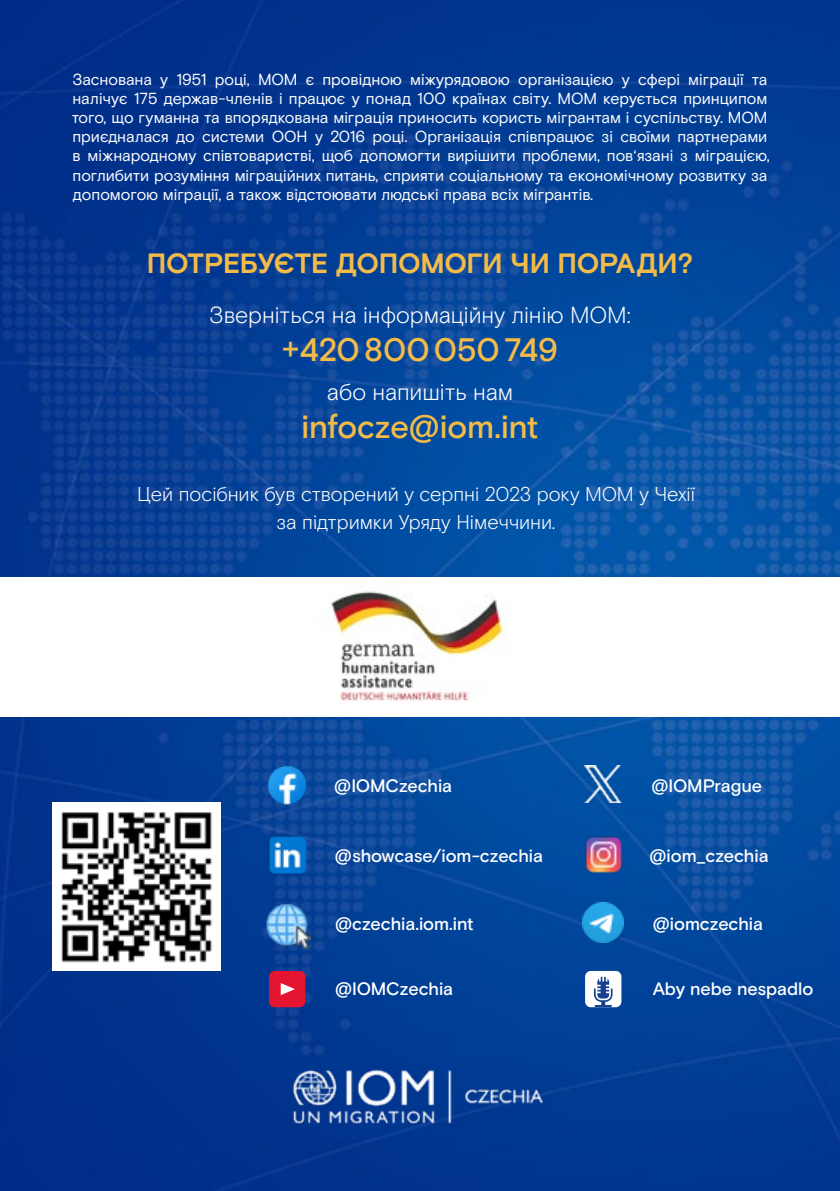
<style>
.page{position:relative;width:840px;height:1191px;background:#fff}
.page>*{position:absolute;margin:0;border:0;box-sizing:border-box;transform-origin:0 0}
.t1{font:500 32.6px "Basis Grotesque Arabic Pro";color:#f4bb47}
.t2{font:700 27.8px "Basis Grotesque Arabic Pro";letter-spacing:-.015em;color:#f4bb47}
.t3{font:300 23.2px "Basis Grotesque Arabic Pro";color:#fff}
.t4{font:300 20px/28px "Basis Grotesque Arabic Pro";letter-spacing:-.005em;color:#fff;text-align:center}
.t5{font:500 18px "Basis Grotesque Arabic Pro";letter-spacing:-.005em;color:#fff}
.t6{font:16px/19.2px "Basis Grotesque Arabic Pro";color:#fff}
</style>
<div class="page">
<img style="left:0;top:0;width:839px;height:1191px">
<img style="left:276px;top:1053px;width:282px;height:87px">
<img style="left:265px;top:762px;width:44px;height:45px">
<img style="left:580px;top:832px;width:46px;height:46px">
<img style="left:263px;top:831px;width:48px;height:48px">
<img style="left:584px;top:765px;width:37px;height:37px">
<img style="left:262px;top:900px;width:48px;height:48px">
<img style="left:582px;top:902px;width:41px;height:41px">
<div style="left:269px;top:971px;width:36px;height:36px;background:#e51431;border-radius:6px"></div>
<svg style="left:280px;top:983px;width:15px;height:12px"></svg>
<div style="left:584px;top:971px;width:37px;height:36px;background:#fff;border-radius:6px"></div>
<svg style="left:594px;top:976px;width:18px;height:31px"></svg>
<div style="left:0;top:577px;width:839px;height:139px;background:#fff"></div>
<img style="left:331px;top:591px;width:174px;height:110px">
<img style="left:52px;top:802px;width:168px;height:169px">
<p class="t6" style="left:72px;top:71px;width:699px">Заснована у 1951 році, МОМ є провідною міжурядовою організацією у сфері міграції та налічує 175 держав-членів і працює у понад 100 країнах світу. МОМ керується принципом того, що гуманна та впорядкована міграція приносить користь мігрантам і суспільству. МОМ приєдналася до системи ООН у 2016 році. Організація співпрацює зі своїми партнерами в міжнародному співтоваристві, щоб допомогти вирішити проблеми, пов‘язані з міграцією, поглибити розуміння міграційних питань, сприяти соціальному та економічному розвитку за допомогою міграції, а також відстоювати людські права всіх мігрантів.</p>
<h2 class="t2" style="left:147px;top:247px;width:547px">ПОТРЕБУЄТЕ ДОПОМОГИ ЧИ ПОРАДИ?</h2>
<h3 class="t3" style="left:209px;top:301px;width:423px">Зверніться на інформаційну лінію МОМ:</h3>
<h1 class="t1" style="left:282px;top:330px;width:277px">+420800050749</h1>
<h3 class="t3" style="left:326px;top:378px;width:188px">або напишіть нам</h3>
<h1 class="t1" style="left:301px;top:407px;width:238px">infocze@iom.int</h1>
<p class="t4" style="left:137px;top:481px;width:559px">Цей посібник був створений у серпні 2023 року МОМ у Чехії за підтримки Уряду Німеччини.</p>
<p class="t5" style="left:334px;top:775px;width:119px">@IOMCzechia</p>
<p class="t5" style="left:651px;top:775px;width:112px">@IOMPrague</p>
<p class="t5" style="left:335px;top:845px;width:209px">@showcase/iom-czechia</p>
<p class="t5" style="left:649px;top:845px;width:120px">@iom_czechia</p>
<p class="t5" style="left:335px;top:913px;width:140px">@czechia.iom.int</p>
<p class="t5" style="left:652px;top:913px;width:112px">@iomczechia</p>
<p class="t5" style="left:335px;top:978px;width:119px">@IOMCzechia</p>
<p class="t5" style="left:652px;top:978px;width:162px">Aby nebe nespadlo</p>
</div>
